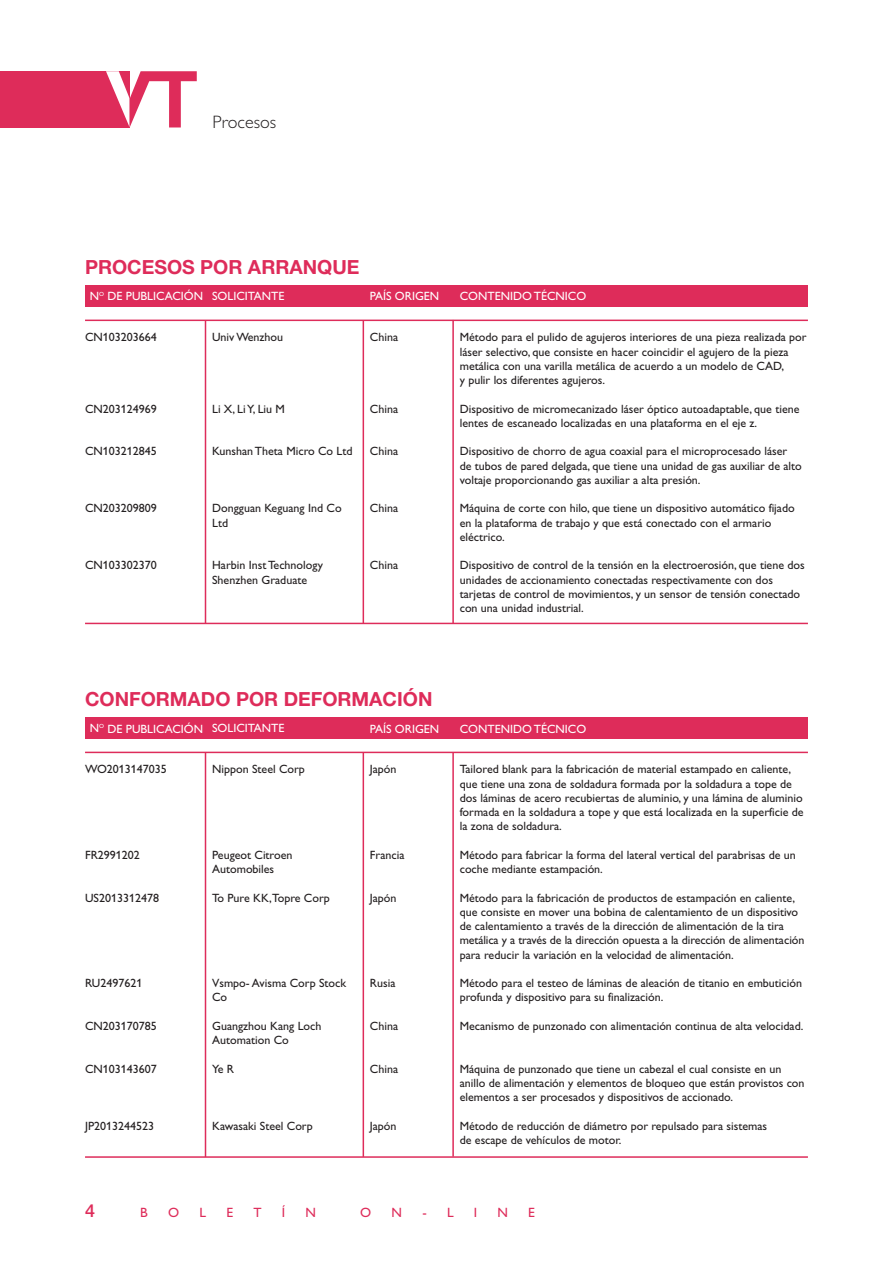
<style>
.page{position:relative;width:893px;height:1263px;background:#fff}
.page>*{position:absolute;margin:0;border:0;box-sizing:border-box;transform-origin:0 0}
.t1{font:700 19.5px "Helvetica Neue";color:#de2c5a}
.t2{font:300 18px "Gill Alt One";color:#231f20}
.t3{font:500 18px "Helvetica Neue";color:#de2c5a}
.t4{font:13.5px "Gill Alt One";color:#de2c5a}
.t5{font:12px/14.2px "Gill Alt One";color:#231f20}
.t6{font:12px "Gill Alt One";color:#fff}
</style>
<div class="page">
<div style="left:0;top:71px;width:130px;height:56px;background:#de2c5a"></div>
<svg style="left:106px;top:71px;width:91px;height:56px"></svg>
<div style="left:85px;top:718px;width:723px;height:21px;background:#de2c5a"></div>
<hr style="left:363px;top:752px;width:1px;height:405px;background:#de2c5a">
<hr style="left:452px;top:752px;width:2px;height:404px;background:#de2c5a">
<hr style="left:205px;top:752px;width:1px;height:405px;background:#de2c5a">
<hr style="left:85px;top:1156px;width:723px;height:2px;background:#de2c5a">
<hr style="left:85px;top:752px;width:723px;height:1px;background:#de2c5a">
<div style="left:85px;top:286px;width:723px;height:21px;background:#de2c5a"></div>
<hr style="left:363px;top:320px;width:1px;height:303px;background:#de2c5a">
<hr style="left:452px;top:320px;width:2px;height:303px;background:#de2c5a">
<hr style="left:205px;top:320px;width:1px;height:303px;background:#de2c5a">
<hr style="left:85px;top:623px;width:723px;height:1px;background:#de2c5a">
<hr style="left:85px;top:320px;width:723px;height:1px;background:#de2c5a">
<h2 class="t2" style="left:213px;top:115px;width:65px">Procesos</h2>
<h1 class="t1" style="left:85px;top:255px;width:276px">PROCESOS POR ARRANQUE</h1>
<p class="t6" style="left:90px;top:292px;width:115px">N<sup>O</sup> DE PUBLICACIÓN</p>
<p class="t6" style="left:212px;top:292px;width:74px">SOLICITANTE</p>
<p class="t6" style="left:370px;top:292px;width:71px">PAÍS ORIGEN</p>
<p class="t6" style="left:460px;top:292px;width:128px">CONTENIDO TÉCNICO</p>
<p class="t5" style="left:85px;top:331px;width:73px">CN103203664</p>
<p class="t5" style="left:212px;top:331px;width:73px">Univ Wenzhou</p>
<p class="t5" style="left:370px;top:331px;width:30px">China</p>
<p class="t5" style="left:85px;top:402px;width:73px">CN203124969</p>
<p class="t5" style="left:85px;top:445px;width:73px">CN103212845</p>
<p class="t5" style="left:212px;top:402px;width:74px">Li X, LiY, Liu M</p>
<p class="t5" style="left:212px;top:445px;width:142px">Kunshan Theta Micro Co Ltd</p>
<p class="t5" style="left:370px;top:402px;width:30px">China</p>
<p class="t5" style="left:370px;top:445px;width:30px">China</p>
<p class="t5" style="left:85px;top:502px;width:73px">CN203209809</p>
<p class="t5" style="left:85px;top:559px;width:73px">CN103302370</p>
<p class="t5" style="left:212px;top:502px;width:131px">Dongguan Keguang Ind Co<br>Ltd</p>
<p class="t5" style="left:212px;top:559px;width:112px">Harbin Inst Technology<br>Shenzhen Graduate</p>
<p class="t5" style="left:370px;top:502px;width:30px">China</p>
<p class="t5" style="left:370px;top:559px;width:30px">China</p>
<p class="t5" style="left:460px;top:331px;width:348px">Método para el pulido de agujeros interiores de una pieza realizada por láser selectivo, que consiste en hacer coincidir el agujero de la pieza metálica con una varilla metálica de acuerdo a un modelo de CAD,<br>y pulir los diferentes agujeros.</p>
<p class="t5" style="left:460px;top:402px;width:341px">Dispositivo de micromecanizado láser óptico autoadaptable, que tiene lentes de escaneado localizadas en una plataforma en el eje z.</p>
<p class="t5" style="left:460px;top:445px;width:344px">Dispositivo de chorro de agua coaxial para el microprocesado láser de tubos de pared delgada, que tiene una unidad de gas auxiliar de alto voltaje proporcionando gas auxiliar a alta presión.</p>
<p class="t5" style="left:460px;top:502px;width:337px">Máquina de corte con hilo, que tiene un dispositivo automático fijado en la plataforma de trabajo y que está conectado con el armario eléctrico.</p>
<p class="t5" style="left:460px;top:559px;width:347px">Dispositivo de control de la tensión en la electroerosión, que tiene dos unidades de accionamiento conectadas respectivamente con dos tarjetas de control de movimientos, y un sensor de tensión conectado con una unidad industrial.</p>
<h1 class="t1" style="left:85px;top:687px;width:349px">CONFORMADO POR DEFORMACIÓN</h1>
<p class="t6" style="left:90px;top:724px;width:115px">N<sup>O</sup> DE PUBLICACIÓN</p>
<p class="t6" style="left:212px;top:724px;width:74px">SOLICITANTE</p>
<p class="t6" style="left:370px;top:724px;width:71px">PAÍS ORIGEN</p>
<p class="t6" style="left:460px;top:724px;width:128px">CONTENIDO TÉCNICO</p>
<p class="t5" style="left:85px;top:763px;width:83px">WO2013147035</p>
<p class="t5" style="left:212px;top:763px;width:94px">Nippon Steel Corp</p>
<p class="t5" style="left:370px;top:763px;width:28px">Japón</p>
<p class="t5" style="left:85px;top:849px;width:56px">FR2991202</p>
<p class="t5" style="left:85px;top:891px;width:75px">US2013312478</p>
<p class="t5" style="left:212px;top:849px;width:82px">Peugeot Citroen<br>Automobiles</p>
<p class="t5" style="left:212px;top:891px;width:119px">To Pure KK,Topre Corp</p>
<p class="t5" style="left:370px;top:849px;width:36px">Francia</p>
<p class="t5" style="left:370px;top:891px;width:28px">Japón</p>
<p class="t5" style="left:85px;top:977px;width:59px">RU2497621</p>
<p class="t5" style="left:85px;top:1020px;width:73px">CN203170785</p>
<p class="t5" style="left:85px;top:1062px;width:73px">CN103143607</p>
<p class="t5" style="left:212px;top:977px;width:136px">Vsmpo- Avisma Corp Stock<br>Co</p>
<p class="t5" style="left:212px;top:1020px;width:111px">Guangzhou Kang Loch<br>Automation Co</p>
<p class="t5" style="left:212px;top:1062px;width:24px">Ye R</p>
<p class="t5" style="left:370px;top:977px;width:27px">Rusia</p>
<p class="t5" style="left:370px;top:1020px;width:30px">China</p>
<p class="t5" style="left:370px;top:1062px;width:30px">China</p>
<p class="t5" style="left:85px;top:1119px;width:71px">JP2013244523</p>
<p class="t5" style="left:212px;top:1119px;width:102px">Kawasaki Steel Corp</p>
<p class="t5" style="left:370px;top:1119px;width:28px">Japón</p>
<p class="t5" style="left:460px;top:763px;width:345px">Tailored blank para la fabricación de material estampado en caliente, que tiene una zona de soldadura formada por la soldadura a tope de dos láminas de acero recubiertas de aluminio, y una lámina de aluminio formada en la soldadura a tope y que está localizada en la superficie de la zona de soldadura.</p>
<p class="t5" style="left:460px;top:849px;width:338px">Método para fabricar la forma del lateral vertical del parabrisas de un coche mediante estampación.</p>
<p class="t5" style="left:460px;top:891px;width:346px">Método para la fabricación de productos de estampación en caliente, que consiste en mover una bobina de calentamiento de un dispositivo de calentamiento a través de la dirección de alimentación de la tira metálica y a través de la dirección opuesta a la dirección de alimentación para reducir la variación en la velocidad de alimentación.</p>
<p class="t5" style="left:460px;top:977px;width:344px">Método para el testeo de láminas de aleación de titanio en embutición profunda y dispositivo para su finalización.</p>
<p class="t5" style="left:460px;top:1020px;width:345px">Mecanismo de punzonado con alimentación continua de alta velocidad.</p>
<p class="t5" style="left:460px;top:1062px;width:346px">Máquina de punzonado que tiene un cabezal el cual consiste en un anillo de alimentación y elementos de bloqueo que están provistos con elementos a ser procesados y dispositivos de accionado.</p>
<p class="t5" style="left:460px;top:1119px;width:309px">Método de reducción de diámetro por repulsado para sistemas de escape de vehículos de motor.</p>
<h2 class="t3" style="left:85px;top:1204px;width:12px">4</h2>
<p class="t4" style="left:140px;top:1207px;width:9px">B</p>
<p class="t4" style="left:168px;top:1207px;width:13px">O</p>
<p class="t4" style="left:200px;top:1207px;width:8px">L</p>
<p class="t4" style="left:226px;top:1207px;width:8px">E</p>
<p class="t4" style="left:253px;top:1207px;width:10px">T</p>
<p class="t4" style="left:282px;top:1207px;width:5px">Í</p>
<p class="t4" style="left:305px;top:1207px;width:12px">N</p>
<p class="t4" style="left:360px;top:1207px;width:13px">O</p>
<p class="t4" style="left:392px;top:1207px;width:12px">N</p>
<p class="t4" style="left:422px;top:1207px;width:33px">- L</p>
<p class="t4" style="left:474px;top:1207px;width:5px">I</p>
<p class="t4" style="left:497px;top:1207px;width:12px">N</p>
<p class="t4" style="left:528px;top:1207px;width:8px">E</p>
</div>
